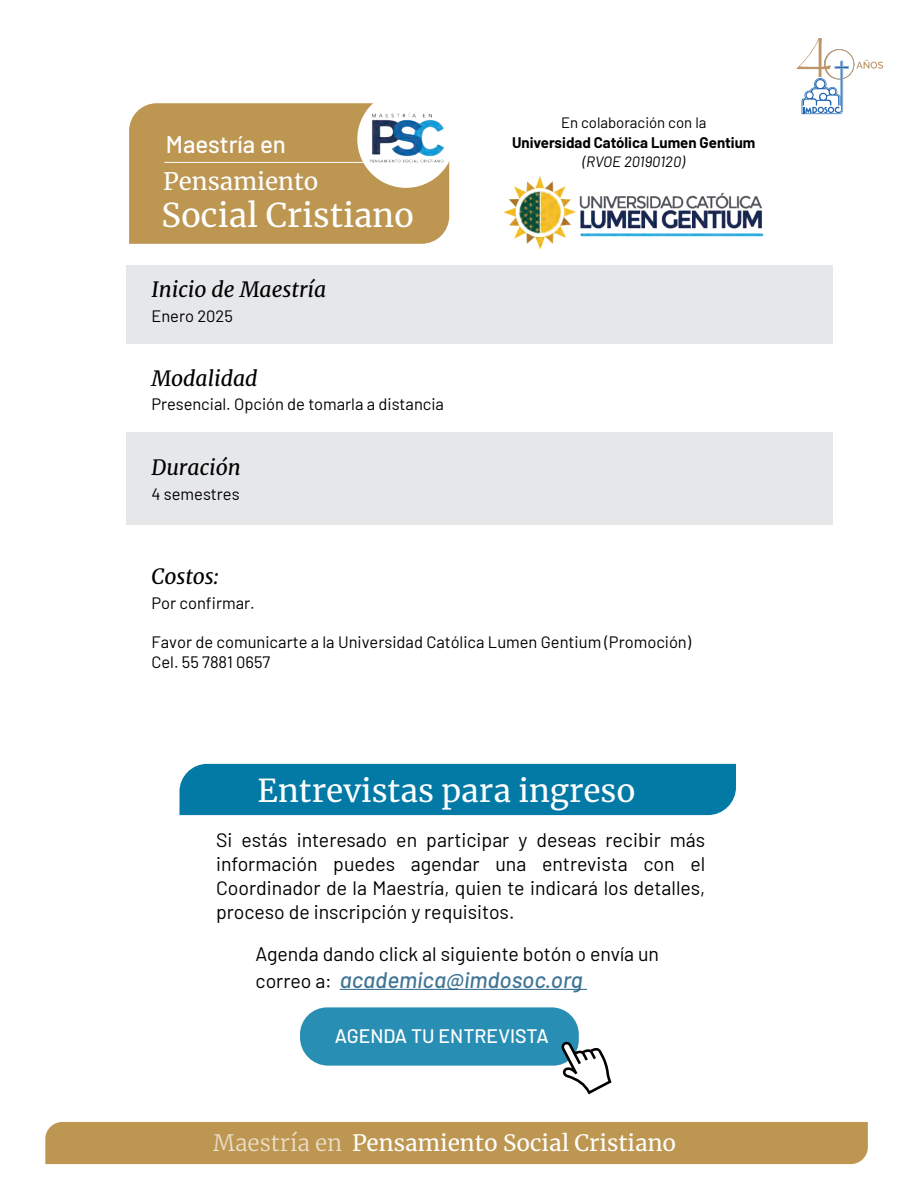
<style>
.page{position:relative;width:918px;height:1188px;background:#fff}
.page>*{position:absolute;margin:0;border:0;box-sizing:border-box;transform-origin:0 0}
.t1{font:32.85px "Merriweather";color:#fff}
.t2{font:31.5px "Merriweather";color:#fff}
.t3{font:24px "Merriweather";color:#fff}
.t4{font:500 24px "Barlow";color:#fff}
.t5{font:22.5px "Merriweather";color:#fff}
.t6{font:italic 500 22.5px "Barlow";color:rgb(28 92 131/.85)}
.t7{font:italic 21px "Merriweather";color:#000001}
.t8{font:19.5px/24px "Barlow";color:#000001;text-align:justify}
.t9{font:500 19.5px "Barlow";color:#fff}
.t10{font:16.5px/19.8px "Barlow";color:#000001}
.t11{font:700 15px "Barlow";color:#000001}
.t12{font:15px "Barlow";color:#000001}
.t13{font:italic 15px "Barlow";color:#000001}
.s1{font-weight:400;font-style:normal;font-size:19.5px;color:#000001}
.s2{font-weight:300}
</style>
<div class="page">
<div style="left:126px;top:266px;width:706px;height:78px;background:#e6e7e9"></div>
<div style="left:126px;top:433px;width:706px;height:92px;background:#e6e7e9"></div>
<svg style="left:797px;top:38px;width:86px;height:76px"></svg>
<img style="left:503px;top:176px;width:260px;height:73px">
<div style="left:45px;top:1122px;width:823px;height:42px;background:#bd9752"></div>
<div style="left:180px;top:764px;width:556px;height:51px;background:#037aa6"></div>
<hr style="left:340px;top:989px;width:247px;height:1px;background:#447898">
<svg style="left:300px;top:1007px;width:312px;height:87px"></svg>
<div style="left:129px;top:103px;width:320px;height:141px;background:#bd9752"></div>
<hr style="left:164px;top:162px;width:209px;height:1px;background:#fff">
<div style="left:357px;top:91px;width:98px;height:97px;background:#fff;border-radius:50%"></div>
<img style="left:369px;top:111px;width:78px;height:55px">
<p class="t4" style="left:166px;top:126px;width:122px">Maestría en</p>
<p class="t3" style="left:163px;top:165px;width:157px">Pensamiento</p>
<h1 class="t1" style="left:162px;top:192px;width:254px">Social Cristiano</h1>
<p class="t7" style="left:151px;top:275px;width:177px">Inicio de Maestría</p>
<p class="t10" style="left:151px;top:305px;width:83px">Enero 2025</p>
<p class="t7" style="left:151px;top:364px;width:108px">Modalidad</p>
<p class="t10" style="left:151px;top:393px;width:294px">Presencial. Opción de tomarla a distancia</p>
<p class="t7" style="left:151px;top:453px;width:91px">Duración</p>
<p class="t10" style="left:151px;top:483px;width:90px">4 semestres</p>
<p class="t12" style="left:561px;top:112px;width:147px">En colaboración con la</p>
<p class="t11" style="left:512px;top:131px;width:245px">Universidad Católica Lumen Gentium</p>
<p class="t13" style="left:582px;top:151px;width:104px">(RVOE 20190120)</p>
<p class="t7" style="left:151px;top:562px;width:69px">Costos:</p>
<p class="t10" style="left:151px;top:591px;width:105px">Por confirmar.</p>
<p class="t10" style="left:151px;top:631px;width:541px">Favor de comunicarte a la Universidad Católica Lumen Gentium (Promoción)<br>Cel. 55 7881 0657</p>
<h2 class="t2" style="left:258px;top:769px;width:380px">Entrevistas para ingreso</h2>
<p class="t8" style="left:216px;top:826px;width:491px">Si estás interesado en participar y deseas recibir más información puedes agendar una entrevista con el Coordinador de la Maestría, quien te indicará los detalles, proceso de inscripción y requisitos.</p>
<p class="t8" style="left:256px;top:940px;width:405px">Agenda dando click al siguiente botón o envía un</p>
<p class="t6" style="left:256px;top:963px;width:329px"><span class="s1">correo a:</span> academica@imdosoc.org</p>
<p class="t9" style="left:335px;top:1022px;width:215px">AGENDA TU ENTREVISTA</p>
<p class="t5" style="left:213px;top:1127px;width:465px"><span class="s2">Maestría en</span> Pensamiento Social Cristiano</p>
</div>
